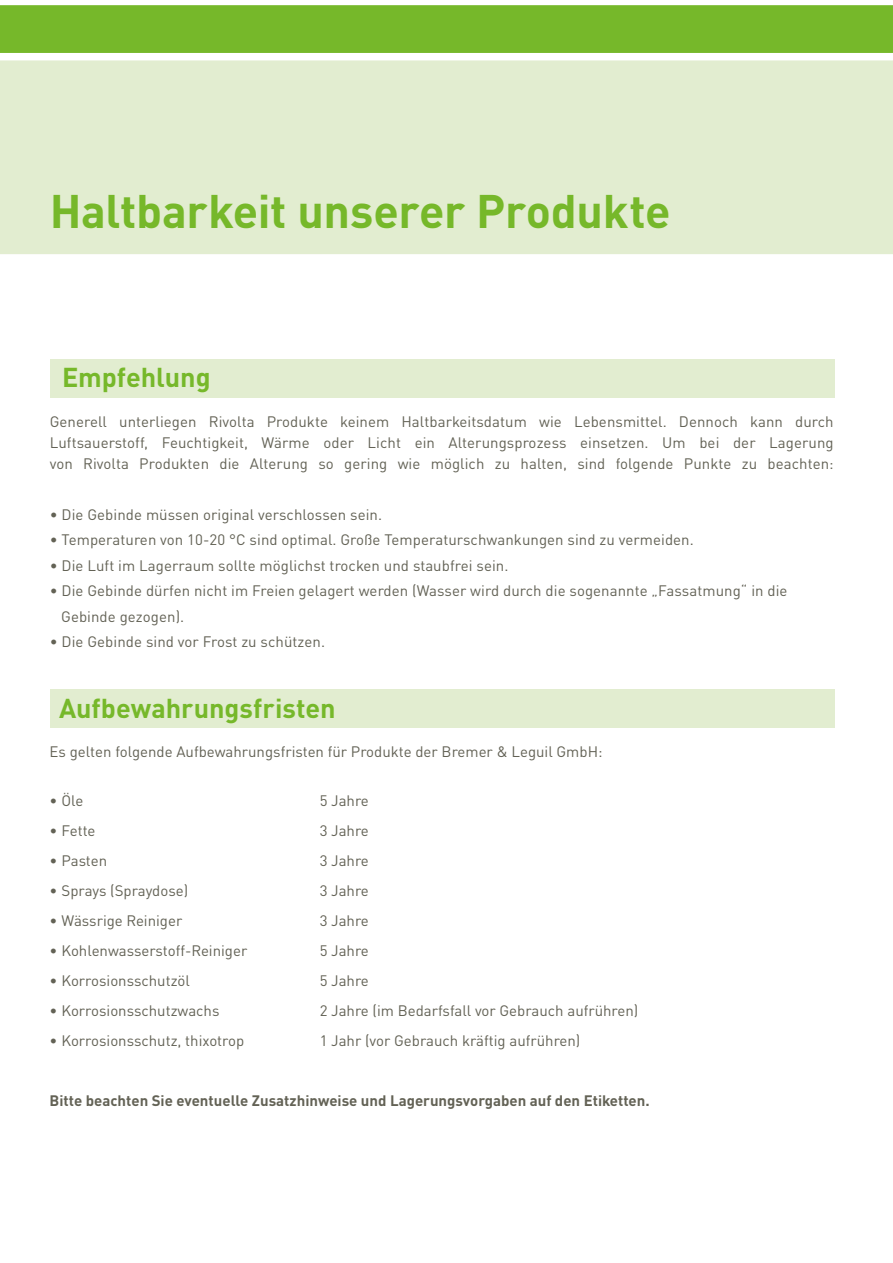
<style>
.page{position:relative;width:893px;height:1263px;background:#fff}
.page>*{position:absolute;margin:0;border:0;box-sizing:border-box;transform-origin:0 0}
.t1{font:700 46.5px "DINOT";letter-spacing:-.01em;color:#76b82a}
.t2{font:700 27px "DINOT";color:#76b82a}
.t3{font:15px/21px "DINOT";color:#636255;text-align:justify}
.t4{font:700 15px "DINOT";color:#636255}
</style>
<div class="page">
<div style="left:50px;top:689px;width:785px;height:39px;background:#e2edd0"></div>
<div style="left:50px;top:359px;width:785px;height:38px;background:#e2edd0"></div>
<div style="left:0;top:103px;width:893px;height:151px;background:#e2edd0"></div>
<svg style="left:0;top:5px;width:893px;height:98px;background:#afd482"></svg>
<h1 class="t1" style="left:50px;top:181px;width:622px">Haltbarkeit unserer Produkte</h1>
<h2 class="t2" style="left:62px;top:360px;width:150px">Empfehlung</h2>
<p class="t3" style="left:50px;top:410px;width:785px">Generell unterliegen Rivolta Produkte keinem Haltbarkeitsdatum wie Lebensmittel. Dennoch kann durch Luftsauerstoff, Feuchtigkeit, Wärme oder Licht ein Alterungsprozess einsetzen. Um bei der Lagerung von Rivolta Produkten die Alterung so gering wie möglich zu halten, sind folgende Punkte zu beachten:</p>
<p class="t3" style="left:50px;top:503px;width:334px">• Die Gebinde müssen original verschlossen sein.</p>
<p class="t3" style="left:50px;top:529px;width:646px">• Temperaturen von 10-20 °C sind optimal. Große Temperaturschwankungen sind zu vermeiden.</p>
<p class="t3" style="left:50px;top:554px;width:460px">• Die Luft im Lagerraum sollte möglichst trocken und staubfrei sein.</p>
<p class="t3" style="left:61px;top:578px;width:728px;line-height:25.5px;text-indent:-11px">• Die Gebinde dürfen nicht im Freien gelagert werden (Wasser wird durch die sogenannte „Fassatmung“ in die<br>Gebinde gezogen).</p>
<p class="t3" style="left:50px;top:631px;width:277px">• Die Gebinde sind vor Frost zu schützen.</p>
<h2 class="t2" style="left:59px;top:690px;width:278px">Aufbewahrungsfristen</h2>
<p class="t3" style="left:50px;top:741px;width:554px">Es gelten folgende Aufbewahrungsfristen für Produkte der Bremer &amp; Leguil GmbH:</p>
<p class="t3" style="left:50px;top:790px;width:35px">• Öle</p>
<p class="t3" style="left:320px;top:790px;width:51px">5 Jahre</p>
<p class="t3" style="left:50px;top:820px;width:47px">• Fette</p>
<p class="t3" style="left:320px;top:820px;width:51px">3 Jahre</p>
<p class="t3" style="left:50px;top:850px;width:59px">• Pasten</p>
<p class="t3" style="left:320px;top:850px;width:51px">3 Jahre</p>
<p class="t3" style="left:50px;top:880px;width:140px">• Sprays (Spraydose)</p>
<p class="t3" style="left:320px;top:880px;width:51px">3 Jahre</p>
<p class="t3" style="left:50px;top:910px;width:134px">• Wässrige Reiniger</p>
<p class="t3" style="left:320px;top:910px;width:51px">3 Jahre</p>
<p class="t3" style="left:50px;top:940px;width:199px">• Kohlenwasserstoff-Reiniger</p>
<p class="t3" style="left:320px;top:940px;width:51px">5 Jahre</p>
<p class="t3" style="left:50px;top:970px;width:142px">• Korrosionsschutzöl</p>
<p class="t3" style="left:320px;top:970px;width:51px">5 Jahre</p>
<p class="t3" style="left:50px;top:1000px;width:171px">• Korrosionsschutzwachs</p>
<p class="t3" style="left:320px;top:1000px;width:320px">2 Jahre (im Bedarfsfall vor Gebrauch aufrühren)</p>
<p class="t3" style="left:50px;top:1030px;width:196px">• Korrosionsschutz, thixotrop</p>
<p class="t3" style="left:320px;top:1030px;width:262px">1 Jahr (vor Gebrauch kräftig aufrühren)</p>
<p class="t4" style="left:50px;top:1091px;width:602px">Bitte beachten Sie eventuelle Zusatzhinweise und Lagerungsvorgaben auf den Etiketten.</p>
</div>
